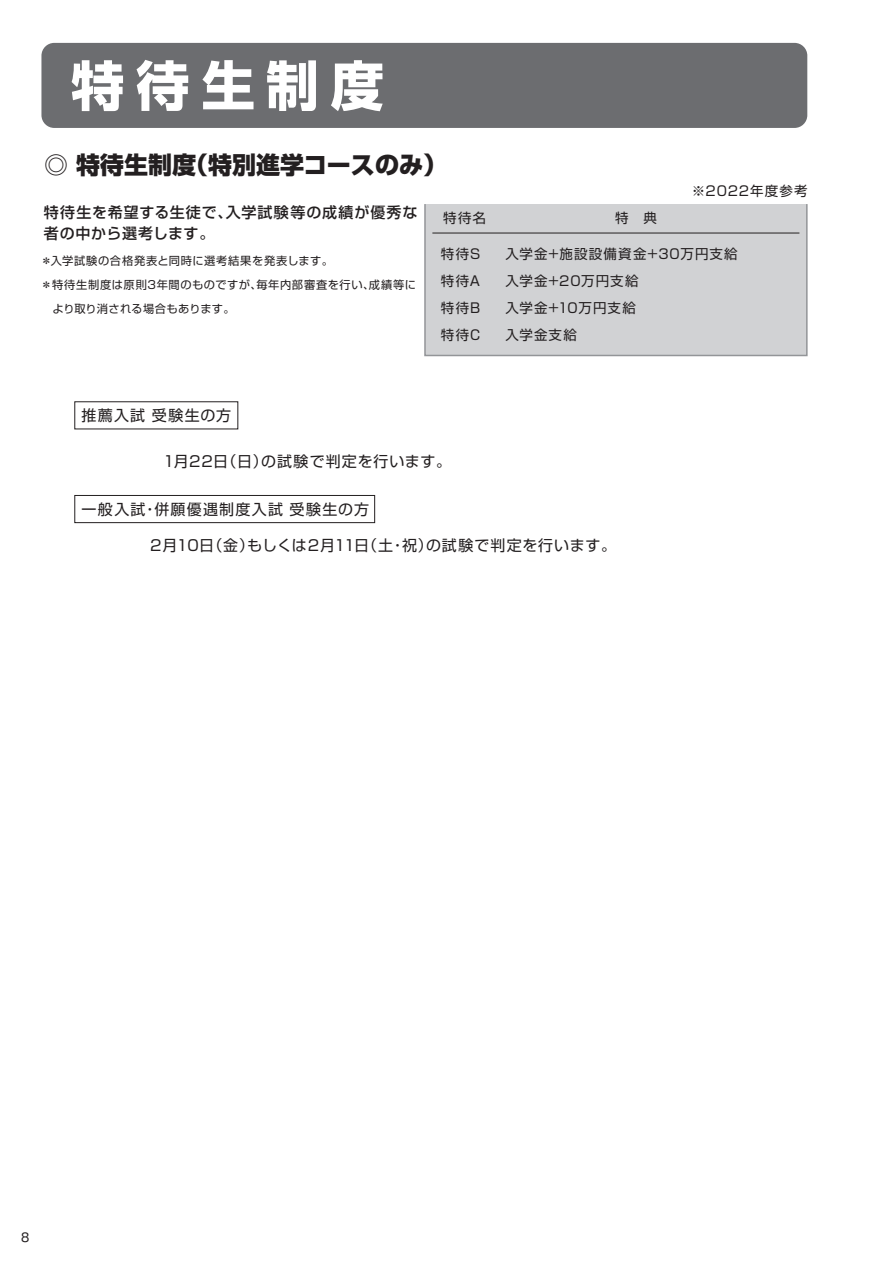
<style>
.page{position:relative;width:893px;height:1263px;background:#fff}
.page>*{position:absolute;margin:0;border:0;box-sizing:border-box;transform-origin:0 0}
.t1{font:700 53.55px "Shin Go Pro";letter-spacing:.21em;color:#fff}
.t2{font:800 24px "Shin Go Pro";color:#231f20}
.t3{font:15px "Shin Go Pro";letter-spacing:.065em;color:#231f20}
.t4{font:500 15px/21px "Shin Go Pro";letter-spacing:.06em;color:#231f20}
.t5{font:15px "Shin Go Pro";letter-spacing:.045em;color:#231f20}
.t6{font:13.5px/27px "Shin Go Pro";letter-spacing:.075em;color:#231f20;text-align:justify}
.t7{font:12px "Gothic MB101 Pro";color:#231f20}
.t8{font:11.25px/24px "Shin Go Pro";letter-spacing:.045em;color:#231f20}
</style>
<div class="page">
<div style="left:41px;top:43px;width:766px;height:85px;background:#6c6d70;border-radius:13px"></div>
<div style="left:425px;top:204px;width:382px;height:151px;background:#d1d2d4"></div>
<hr style="left:432px;top:233px;width:367px;height:1px;background:#231f20">
<div style="left:424px;top:203px;width:384px;height:153px;border:2px solid #939598"></div>
<div style="left:74px;top:495px;width:301px;height:28px;border:1px solid #231f20"></div>
<h1 class="t1" style="left:71px;top:43px;width:314px">特待生制度</h1>
<h2 class="t2" style="left:44px;top:146px;width:405px">◎ 特待生制度（特別進学コースのみ）</h2>
<h3 class="t4" style="left:44px;top:200px;width:375px">特待生を希望する生徒で、入学試験等の成績が優秀な者の中から選考します。</h3>
<p class="t8" style="left:41px;top:247px;width:377px">＊入学試験の合格発表と同時に選考結果を発表します。<br>＊特待生制度は原則3年間のものですが、毎年内部審査を行い、成績等に　より取り消される場合もあります。</p>
<p class="t6" style="left:692px;top:176px;width:118px">※2022年度参考</p>
<p class="t6" style="left:443px;top:203px;width:44px">特待名</p>
<p class="t6" style="left:615px;top:203px;width:43px">特　典</p>
<p class="t6" style="left:505px;top:238px;width:234px;text-align:left">入学金+施設設備資金+30万円支給入学金+20万円支給<br>入学金+10万円支給<br>入学金支給</p>
<p class="t6" style="left:441px;top:238px;width:41px">特待S特待A特待B特待C</p>
<h3 class="t3" style="left:82px;top:403px;width:151px">推薦入試 受験生の方</h3>
<h3 class="t3" style="left:163px;top:449px;width:289px">1月22日（日）の試験で判定を行います。</h3>
<h3 class="t3" style="left:82px;top:497px;width:289px">一般入試・併願優遇制度入試 受験生の方</h3>
<h3 class="t5" style="left:150px;top:533px;width:467px">2月10日（金）もしくは2月11日（土・祝）の試験で判定を行います。</h3>
<p class="t7" style="left:21px;top:1228px;width:10px">8</p>
</div>
